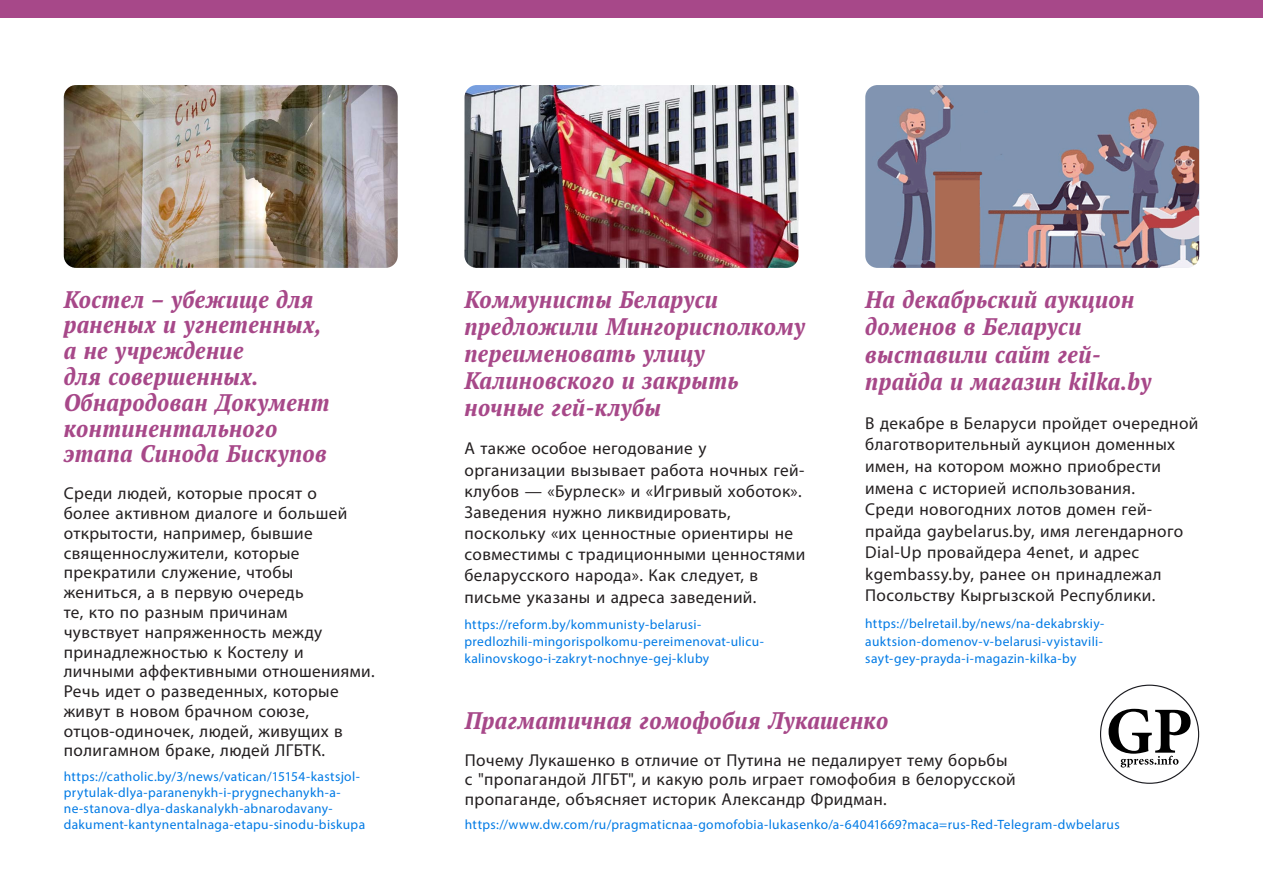
<style>
.page{position:relative;width:1263px;height:893px;background:#fff}
.page>*{position:absolute;margin:0;border:0;box-sizing:border-box;transform-origin:0 0}
.t1{font:italic 700 condensed 24px/25.8px "PT Serif Pro";letter-spacing:.025em;color:#a74889}
.t2{font:17.25px/19.8px "Myriad Pro";letter-spacing:.02em;color:#231f20}
.t3{font:13.5px/16px "Myriad Pro";letter-spacing:.025em;color:#007ae5}
</style>
<div class="page">
<div style="left:0;top:0;width:1263px;height:17px;background:#a74889"></div>
<img style="left:464px;top:85px;width:334px;height:183px">
<img style="left:64px;top:85px;width:334px;height:183px">
<img style="left:865px;top:85px;width:334px;height:183px">
<svg style="left:1100px;top:685px;width:99px;height:99px"></svg>
<h1 class="t1" style="left:64px;top:286px;width:267px">Костел – убежище для раненых и угнетенных, а не учреждение<br>для совершенных.<br>Обнародован Документ континентального этапа Синода Бискупов</h1>
<p class="t2" style="left:64px;top:483px;width:312px">Среди людей, которые просят о<br>более активном диалоге и большей открытости, например, бывшие священнослужители, которые прекратили служение, чтобы жениться, а в первую очередь<br>те, кто по разным причинам<br>чувствует напряженность между принадлежностью к Костелу и личными аффективными отношениями.<br>Речь идет о разведенных, которые живут в новом брачном союзе, отцов-одиночек, людей, живущих в полигамном браке, людей ЛГБТК.</p>
<p class="t3" style="left:64px;top:768px;width:303px">https://catholic.by/3/news/vatican/15154-kastsjol&shy;prytulak-dlya-paranenykh-i-prygnechanykh-a&shy;ne-stanova-dlya-daskanalykh-abnarodavany&shy;dakument-kantynentalnaga-etapu-sinodu-biskupa</p>
<h1 class="t1" style="left:464px;top:285px;width:342px;line-height:27.2px">Коммунисты Беларуси предложили Мингорисполкому переименовать улицу<br>Калиновского и закрыть ночные гей-клубы</h1>
<p class="t2" style="left:464px;top:438px;width:342px;line-height:21.1px">А также особое негодование у организации вызывает работа ночных гей&shy;клубов — «Бурлеск» и «Игривый хоботок».<br>Заведения нужно ликвидировать, поскольку «их ценностные ориентиры не совместимы с традиционными ценностями беларусского народа». Как следует, в письме указаны и адреса заведений.</p>
<p class="t3" style="left:464px;top:615px;width:301px;line-height:17.4px">https://reform.by/kommunisty-belarusi&shy;predlozhili-mingorispolkomu-pereimenovat-ulicu&shy;kalinovskogo-i-zakryt-nochnye-gej-kluby</p>
<h1 class="t1" style="left:865px;top:285px;width:287px;line-height:27.6px">На декабрьский аукцион доменов в Беларуси выставили сайт гей&shy;прайда и магазин kilka.by</h1>
<p class="t2" style="left:865px;top:412px;width:335px;line-height:21.6px">В декабре в Беларуси пройдет очередной благотворительный аукцион доменных имен, на котором можно приобрести имена с историей использования.<br>Среди новогодних лотов домен гей&shy;прайда gaybelarus.by, имя легендарного Dial-Up провайдера 4enet, и адрес kgembassy.by, ранее он принадлежал Посольству Кыргызской Республики.</p>
<p class="t3" style="left:865px;top:614px;width:241px;line-height:17.9px;text-align:justify">https://belretail.by/news/na-dekabrskiy&shy;auktsion-domenov-v-belarusi-vyistavili&shy;sayt-gey-prayda-i-magazin-kilka-by</p>
<h1 class="t1" style="left:465px;top:708px;width:425px">Прагматичная гомофобия Лукашенко</h1>
<p class="t2" style="left:465px;top:750px;width:552px">Почему Лукашенко в отличие от Путина не педалирует тему борьбы с "пропагандой ЛГБТ", и какую роль играет гомофобия в белорусской пропаганде, объясняет историк Александр Фридман.</p>
<p class="t3" style="left:465px;top:816px;width:656px">https://www.dw.com/ru/pragmaticnaa-gomofobia-lukasenko/a-64041669?maca=rus-Red-Telegram-dwbelarus</p>
</div>
